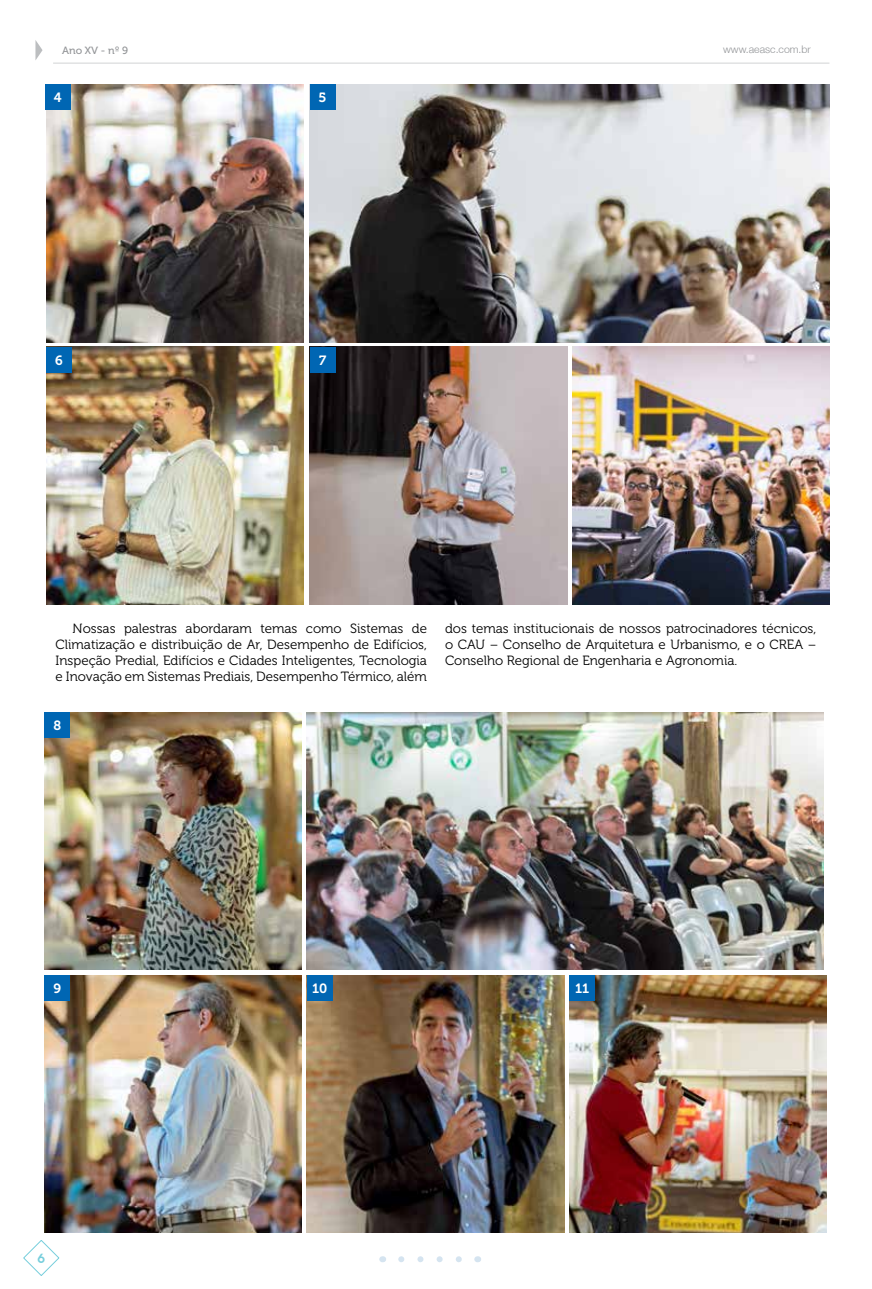
<style>
.page{position:relative;width:872px;height:1289px;background:#fff}
.page>*{position:absolute;margin:0;border:0;box-sizing:border-box;transform-origin:0 0}
.t1{font:13.35px/16px "Museo 300";color:#000;text-align:justify}
.t2{font:13.35px "Museo 700";color:#fff}
.t3{font:700 12.9px "TR Mc Lean";color:#76cedc}
.t4{font:300 10.5px "Helvetica Neue LT";color:#939598}
.t5{font:10.5px "Museo 500";color:#939598}
</style>
<div class="page">
<img style="left:46px;top:85px;width:258px;height:257px">
<img style="left:307px;top:975px;width:257px;height:257px">
<img style="left:44px;top:712px;width:258px;height:257px">
<img style="left:46px;top:347px;width:258px;height:257px">
<img style="left:310px;top:85px;width:519px;height:257px">
<img style="left:569px;top:975px;width:257px;height:257px">
<img style="left:307px;top:712px;width:516px;height:257px">
<img style="left:310px;top:347px;width:257px;height:257px">
<img style="left:572px;top:347px;width:257px;height:257px">
<img style="left:44px;top:975px;width:258px;height:257px">
<div style="left:45px;top:85px;width:26px;height:25px;background:#0066b3"></div>
<div style="left:310px;top:85px;width:25px;height:25px;background:#0066b3"></div>
<div style="left:46px;top:347px;width:26px;height:25px;background:#0066b3"></div>
<div style="left:310px;top:347px;width:25px;height:25px;background:#0066b3"></div>
<div style="left:44px;top:712px;width:26px;height:26px;background:#0066b3"></div>
<div style="left:44px;top:975px;width:26px;height:25px;background:#0066b3"></div>
<div style="left:307px;top:975px;width:25px;height:25px;background:#0066b3"></div>
<div style="left:569px;top:975px;width:26px;height:25px;background:#0066b3"></div>
<svg style="left:23px;top:1240px;width:37px;height:36px"></svg>
<svg style="left:401px;top:1256px;width:61px;height:6px"></svg>
<hr style="left:53px;top:63px;width:776px;height:1px;background:#d1d3d4">
<svg style="left:35px;top:40px;width:8px;height:20px"></svg>
<p class="t5" style="left:62px;top:44px;width:68px">Ano XV - nº 9</p>
<p class="t4" style="left:723px;top:43px;width:89px">www.aeasc.com.br</p>
<p class="t2" style="left:54px;top:90px;width:9px">4</p>
<p class="t2" style="left:319px;top:90px;width:9px">5</p>
<p class="t2" style="left:55px;top:352px;width:9px">6</p>
<p class="t2" style="left:319px;top:352px;width:9px">7</p>
<p class="t1" style="left:56px;top:620px;width:373px;text-indent:17px">Nossas palestras abordaram temas como Sistemas de Climatização e distribuição de Ar, Desempenho de Edifícios, Inspeção Predial, Edifícios e Cidades Inteligentes, Tecnologia e Inovação em Sistemas Prediais, Desempenho Térmico, além</p>
<p class="t1" style="left:445px;top:620px;width:373px">dos temas institucionais de nossos patrocinadores técnicos, o CAU – Conselho de Arquitetura e Urbanismo, e o CREA – Conselho Regional de Engenharia e Agronomia.</p>
<p class="t2" style="left:53px;top:718px;width:9px">8</p>
<p class="t2" style="left:53px;top:980px;width:9px">9</p>
<p class="t2" style="left:312px;top:980px;width:17px">10</p>
<p class="t2" style="left:575px;top:980px;width:16px">11</p>
<p class="t3" style="left:38px;top:1249px;width:9px">6</p>
</div>
